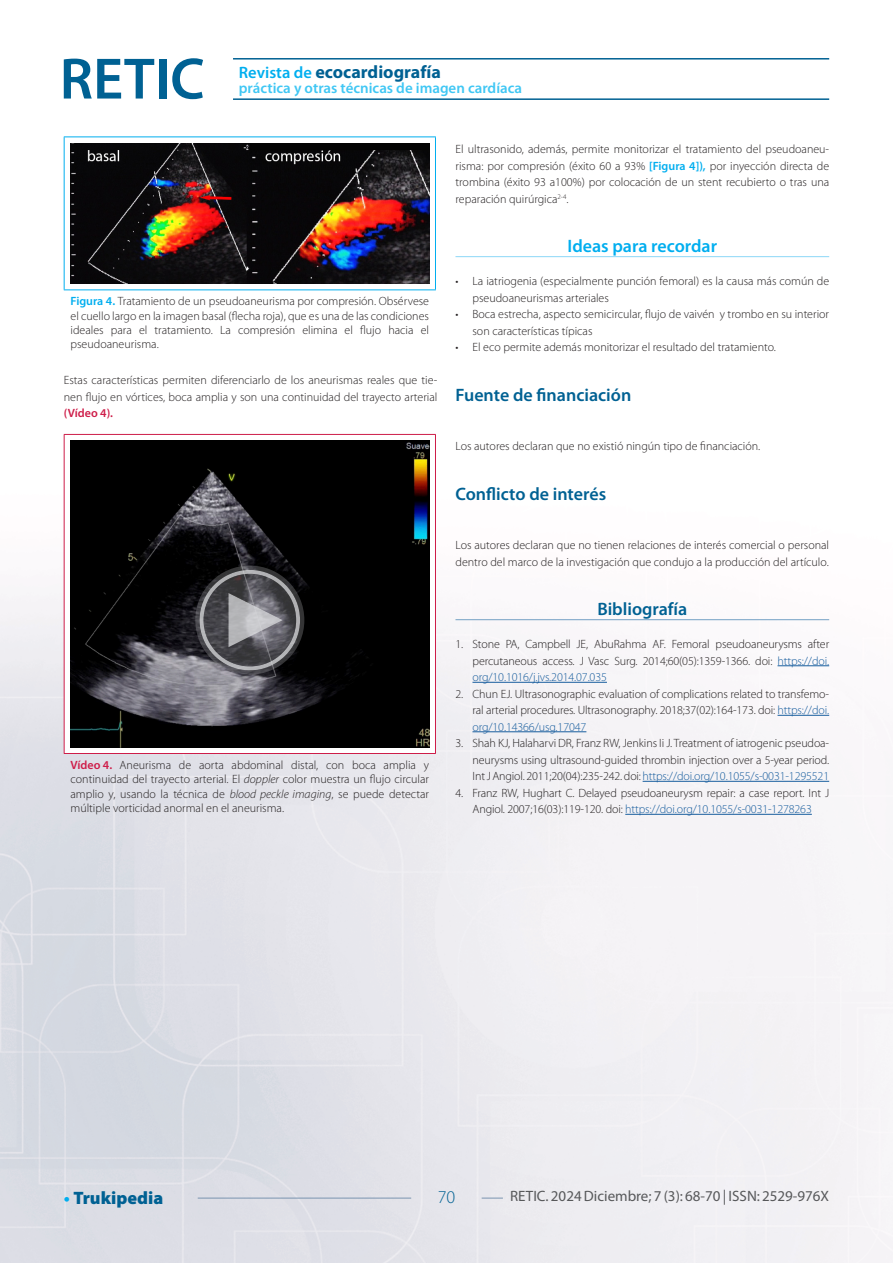
<style>
.page{position:relative;width:893px;height:1263px;background:#fff}
.page>*{position:absolute;margin:0;border:0;box-sizing:border-box;transform-origin:0 0}
._02_Primer_Orden{font:600 18px "Myriad Pro";color:#006193}
.t1{font:700 18px "Myriad Pro";color:#006193}
.Titulo_Ideas_para_recordar{font:600 18px "Myriad Pro";color:#00aeef}
.Titulo_bibliografia{font:600 18px "Myriad Pro";color:#006193}
.t2{font:900 18px "Myriad Pro";color:#006193}
.t3{font:300 18px "Myriad Pro";color:#006193}
.t4{font:15px "Myriad Pro";color:#57585a}
.t5{font:600 15px "Myriad Pro";color:#40c7f4}
.Pies_video{font:300 12px/16.5px "Myriad Pro";color:#231f20;text-align:justify}
._01_Texto_comun{font:300 12px/16.5px "Myriad Pro";color:#231f20;text-align:justify}
.s1{font-weight:600;font-size:16.5px;color:#00aeef}
.s2{font-weight:600;color:#00aeef}
.s3{font-weight:600;color:#ce1d49}
.s4{font-style:italic}
.s5{color:#175d9e}
.s6{font-weight:700;color:#00aeef}
</style>
<div class="page">
<img style="left:0;top:58px;width:893px;height:1205px">
<hr style="left:233px;top:58px;width:596px;height:2px;background:#006193">
<hr style="left:233px;top:98px;width:596px;height:2px;background:#006193">
<svg style="left:64px;top:59px;width:90px;height:40px"></svg>
<div style="left:159px;top:59px;width:7px;height:40px;background:#006193"></div>
<svg style="left:172px;top:58px;width:31px;height:41px"></svg>
<hr style="left:198px;top:1198px;width:213px;height:1px;background:#7a94b0">
<svg style="left:482px;top:1198px;width:21px;height:1px"></svg>
<div style="left:64px;top:137px;width:371px;height:153px;background:#fff"></div>
<hr style="left:64px;top:137px;width:372px;height:1px;background:#00aeef">
<hr style="left:64px;top:137px;width:1px;height:152px;background:#00aeef">
<hr style="left:435px;top:137px;width:1px;height:152px;background:#00aeef">
<hr style="left:64px;top:289px;width:372px;height:1px;background:#00aeef">
<img style="left:70px;top:143px;width:359px;height:140px">
<div style="left:64px;top:434px;width:371px;height:319px;background:#fff"></div>
<hr style="left:64px;top:434px;width:372px;height:1px;background:#ce1d49">
<hr style="left:64px;top:435px;width:1px;height:318px;background:#ce1d49">
<hr style="left:435px;top:435px;width:1px;height:318px;background:#ce1d49">
<hr style="left:64px;top:753px;width:372px;height:1px;background:#ce1d49">
<img style="left:70px;top:441px;width:359px;height:306px">
<hr style="left:455px;top:256px;width:374px;height:1px;background:#8dd7f7">
<hr style="left:455px;top:619px;width:374px;height:1px;background:#73a0c4">
<hr style="left:777px;top:665px;width:52px;height:1px;background:#175d9e">
<hr style="left:472px;top:682px;width:135px;height:1px;background:#175d9e">
<hr style="left:777px;top:715px;width:52px;height:1px;background:#175d9e">
<hr style="left:472px;top:731px;width:114px;height:1px;background:#175d9e">
<hr style="left:643px;top:781px;width:186px;height:1px;background:#175d9e">
<hr style="left:625px;top:814px;width:187px;height:1px;background:#175d9e">
<svg style="left:195px;top:565px;width:109px;height:110px;background:#59585c"></svg>
<h1 class="t1" style="left:239px;top:60px;width:204px"><span class="s1">Revista de</span> ecocardiografía</h1>
<p class="t5" style="left:239px;top:78px;width:285px">práctica y otras técnicas de imagen cardíaca</p>
<p class="Pies_video" style="left:71px;top:294px;width:360px;line-height:14.4px"><span class="s2">Figura 4.</span> Tratamiento de un pseudoaneurisma por compresión. Obsérvese el cuello largo en la imagen basal (flecha roja), que es una de las condiciones ideales para el tratamiento. La compresión elimina el flujo hacia el pseudoaneurisma.</p>
<p class="_01_Texto_comun" style="left:64px;top:372px;width:375px">Estas características permiten diferenciarlo de los aneurismas reales que tie&shy;nen flujo en vórtices, boca amplia y son una continuidad del trayecto arterial <span class="s3">(Vídeo 4).</span></p>
<p class="Pies_video" style="left:71px;top:758px;width:360px;line-height:14.4px"><span class="s3">Vídeo 4.</span> Aneurisma de aorta abdominal distal, con boca amplia y continuidad del trayecto arterial. El <span class="s4">doppler</span> color muestra un flujo circular amplio y, usando la técnica de <span class="s4">blood peckle imaging</span>, se puede detectar múltiple vorticidad anormal en el aneurisma.</p>
<p class="_01_Texto_comun" style="left:455px;top:141px;width:375px">El ultrasonido, además, permite monitorizar el tratamiento del pseudoaneu&shy;risma: por compresión (éxito 60 a 93% <span class="s2">[Figura 4]),</span> por inyección directa de trombina (éxito 93 a100%) por colocación de un stent recubierto o tras una reparación quirúrgica<sup>2-4</sup>.</p>
<p class="Titulo_Ideas_para_recordar" style="left:568px;top:235px;width:151px">Ideas para recordar</p>
<p class="Pies_video" style="left:472px;top:273px;width:358px;text-indent:-17px">• La iatriogenia (especialmente punción femoral) es la causa más común de pseudoaneurismas arteriales</p>
<p class="Pies_video" style="left:472px;top:306px;width:358px;text-indent:-17px">• Boca estrecha, aspecto semicircular, flujo de vaivén y trombo en su interior son características típicas</p>
<p class="Pies_video" style="left:455px;top:339px;width:322px">• El eco permite además monitorizar el resultado del tratamiento.</p>
<p class="_02_Primer_Orden" style="left:455px;top:383px;width:177px">Fuente de financiación</p>
<p class="_01_Texto_comun" style="left:455px;top:438px;width:306px">Los autores declaran que no existió ningún tipo de financiación.</p>
<p class="_02_Primer_Orden" style="left:455px;top:482px;width:152px">Conflicto de interés</p>
<p class="_01_Texto_comun" style="left:455px;top:537px;width:375px">Los autores declaran que no tienen relaciones de interés comercial o personal dentro del marco de la investigación que condujo a la producción del artículo.</p>
<p class="Titulo_bibliografia" style="left:597px;top:598px;width:92px">Bibliografía</p>
<p class="Pies_video" style="left:472px;top:636px;width:358px;text-indent:-17px">1. Stone PA, Campbell JE, AbuRahma AF. Femoral pseudoaneurysms after percutaneous access. J Vasc Surg. 2014;60(05):1359-1366. doi: <span class="s5">https://doi. org/10.1016/j.jvs.2014.07.035</span></p>
<p class="Pies_video" style="left:472px;top:685px;width:358px;text-indent:-17px">2. Chun EJ. Ultrasonographic evaluation of complications related to transfemo&shy;ral arterial procedures. Ultrasonography. 2018;37(02):164-173. doi: <span class="s5">https://doi. org/10.14366/usg.17047</span></p>
<p class="Pies_video" style="left:472px;top:735px;width:358px;text-indent:-17px">3. Shah KJ, Halaharvi DR, Franz RW, Jenkins Ii J. Treatment of iatrogenic pseudoa&shy;neurysms using ultrasound-guided thrombin injection over a 5-year period.<br>Int J Angiol. 2011;20(04):235-242. doi: <span class="s5">https://doi.org/10.1055/s-0031-1295521</span></p>
<p class="Pies_video" style="left:455px;top:784px;width:375px;text-align:center">4. Franz RW, Hughart C. Delayed pseudoaneurysm repair: a case report. Int J<br>Angiol. 2007;16(03):119-120. doi: <span class="s5">https://doi.org/10.1055/s-0031-1278263</span></p>
<h1 class="t2" style="left:64px;top:1188px;width:101px"><span class="s6">•</span> Trukipedia</h1>
<h1 class="t3" style="left:438px;top:1187px;width:19px">70</h1>
<p class="t4" style="left:510px;top:1187px;width:320px">RETIC. 2024 Diciembre; 7 (3): 68-70 | ISSN: 2529-976X</p>
</div>
